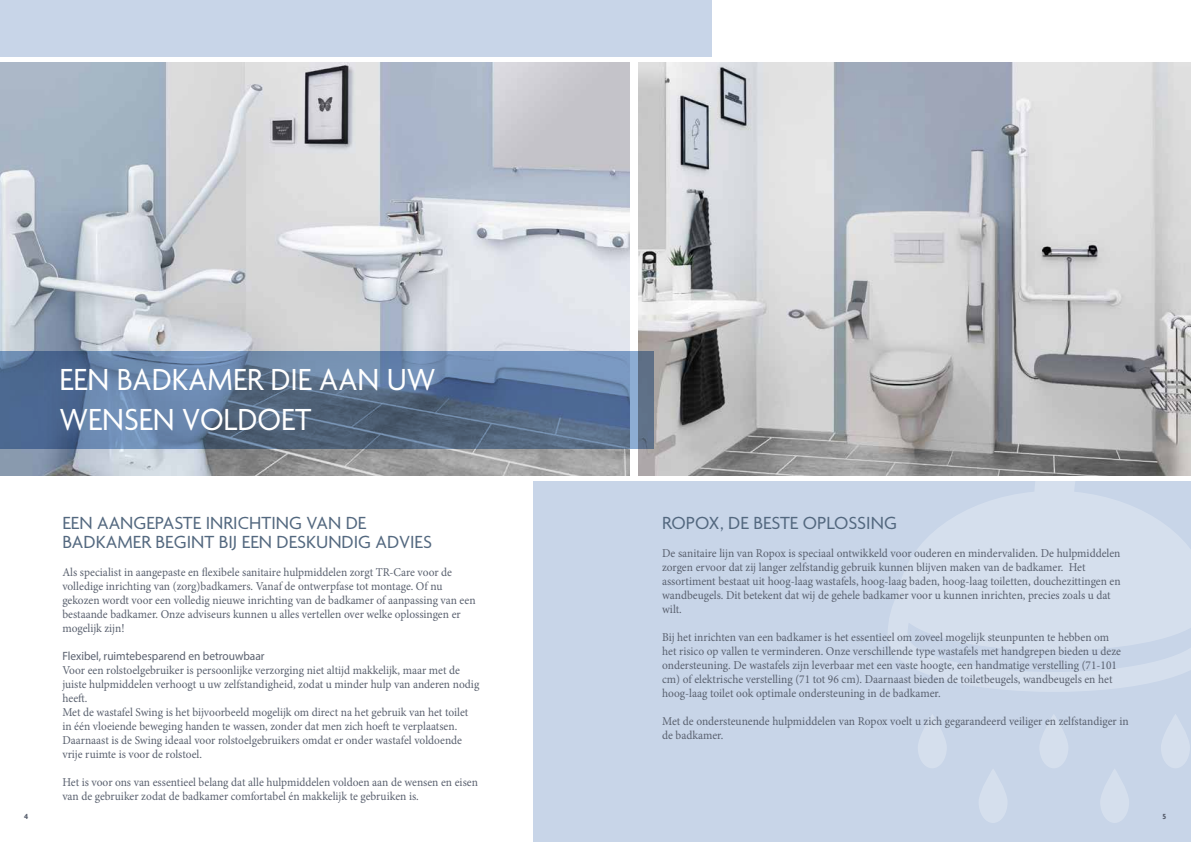
<style>
.page{position:relative;width:1191px;height:842px;background:#fff}
.page>*{position:absolute;margin:0;border:0;box-sizing:border-box;transform-origin:0 0}
.t1{font:33px/40px "Agenda";color:#fff;scale:.95 1}
.t2{font:19px/19px "Agenda";color:#53687f}
.t3{font:12px/14px "Minion Pro";color:#5a616f;scale:.95 1}
.t4{font:12px "Myriad Pro";color:#5a616f;scale:.95 1}
.t5{font:700 8px "Agenda";color:#5a616f}
</style>
<div class="page">
<div style="left:533px;top:482px;width:658px;height:360px;background:#c8d5e8"></div>
<img style="left:0;top:62px;width:629px;height:413px">
<img style="left:638px;top:62px;width:553px;height:413px">
<svg style="left:0;top:351px;width:653px;height:98px;background:#5e779b"></svg>
<svg style="left:31px;top:338px;width:432px;height:123px;background:#6f849f"></svg>
<svg style="left:888px;top:482px;width:303px;height:267px;fill:#d5dfed"></svg>
<svg style="left:917px;top:714px;width:29px;height:54px"></svg>
<svg style="left:1039px;top:714px;width:29px;height:54px"></svg>
<svg style="left:1160px;top:714px;width:30px;height:54px"></svg>
<svg style="left:979px;top:769px;width:28px;height:54px"></svg>
<svg style="left:1100px;top:769px;width:29px;height:54px"></svg>
<div style="left:0;top:0;width:711px;height:57px;background:#c8d5e8"></div>
<h1 class="t1" style="left:60px;top:361px;width:397px">EEN BADKAMER DIE AAN UW<br>WENSEN VOLDOET</h1>
<h2 class="t2" style="left:62px;top:515px;width:371px">EEN AANGEPASTE INRICHTING VAN DE<br>BADKAMER BEGINT BIJ EEN DESKUNDIG ADVIES</h2>
<p class="t3" style="left:62px;top:566px;width:436px">Als specialist in aangepaste en flexibele sanitaire hulpmiddelen zorgt TR-Care voor de volledige inrichting van (zorg)badkamers. Vanaf de ontwerpfase tot montage. Of nu gekozen wordt voor een volledig nieuwe inrichting van de badkamer of aanpassing van een bestaande badkamer. Onze adviseurs kunnen u alles vertellen over welke oplossingen er mogelijk zijn!</p>
<p class="t4" style="left:62px;top:649px;width:214px">Flexibel, ruimtebesparend en betrouwbaar</p>
<p class="t3" style="left:62px;top:664px;width:440px">Voor een rolstoelgebruiker is persoonlijke verzorging niet altijd makkelijk, maar met de juiste hulpmiddelen verhoogt u uw zelfstandigheid, zodat u minder hulp van anderen nodig heeft.<br>Met de wastafel Swing is het bijvoorbeeld mogelijk om direct na het gebruik van het toilet in één vloeiende beweging handen te wassen, zonder dat men zich hoeft te verplaatsen.<br>Daarnaast is de Swing ideaal voor rolstoelgebruikers omdat er onder wastafel voldoende vrije ruimte is voor de rolstoel.</p>
<p class="t3" style="left:62px;top:776px;width:439px">Het is voor ons van essentieel belang dat alle hulpmiddelen voldoen aan de wensen en eisen van de gebruiker zodat de badkamer comfortabel én makkelijk te gebruiken is.</p>
<h2 class="t2" style="left:662px;top:515px;width:236px">ROPOX, DE BESTE OPLOSSING</h2>
<p class="t3" style="left:662px;top:547px;width:484px">De sanitaire lijn van Ropox is speciaal ontwikkeld voor ouderen en mindervaliden. De hulpmiddelen zorgen ervoor dat zij langer zelfstandig gebruik kunnen blijven maken van de badkamer. Het assortiment bestaat uit hoog-laag wastafels, hoog-laag baden, hoog-laag toiletten, douchezittingen en wandbeugels. Dit betekent dat wij de gehele badkamer voor u kunnen inrichten, precies zoals u dat wilt.</p>
<p class="t3" style="left:662px;top:631px;width:484px">Bij het inrichten van een badkamer is het essentieel om zoveel mogelijk steunpunten te hebben om het risico op vallen te verminderen. Onze verschillende type wastafels met handgrepen bieden u deze ondersteuning. De wastafels zijn leverbaar met een vaste hoogte, een handmatige verstelling (71-101 cm) of elektrische verstelling (71 tot 96 cm). Daarnaast bieden de toiletbeugels, wandbeugels en het hoog-laag toilet ook optimale ondersteuning in de badkamer.</p>
<p class="t3" style="left:662px;top:715px;width:492px">Met de ondersteunende hulpmiddelen van Ropox voelt u zich gegarandeerd veiliger en zelfstandiger in de badkamer.</p>
<p class="t5" style="left:24px;top:812px;width:6px">4</p>
<p class="t5" style="left:1162px;top:812px;width:5px">5</p>
</div>
